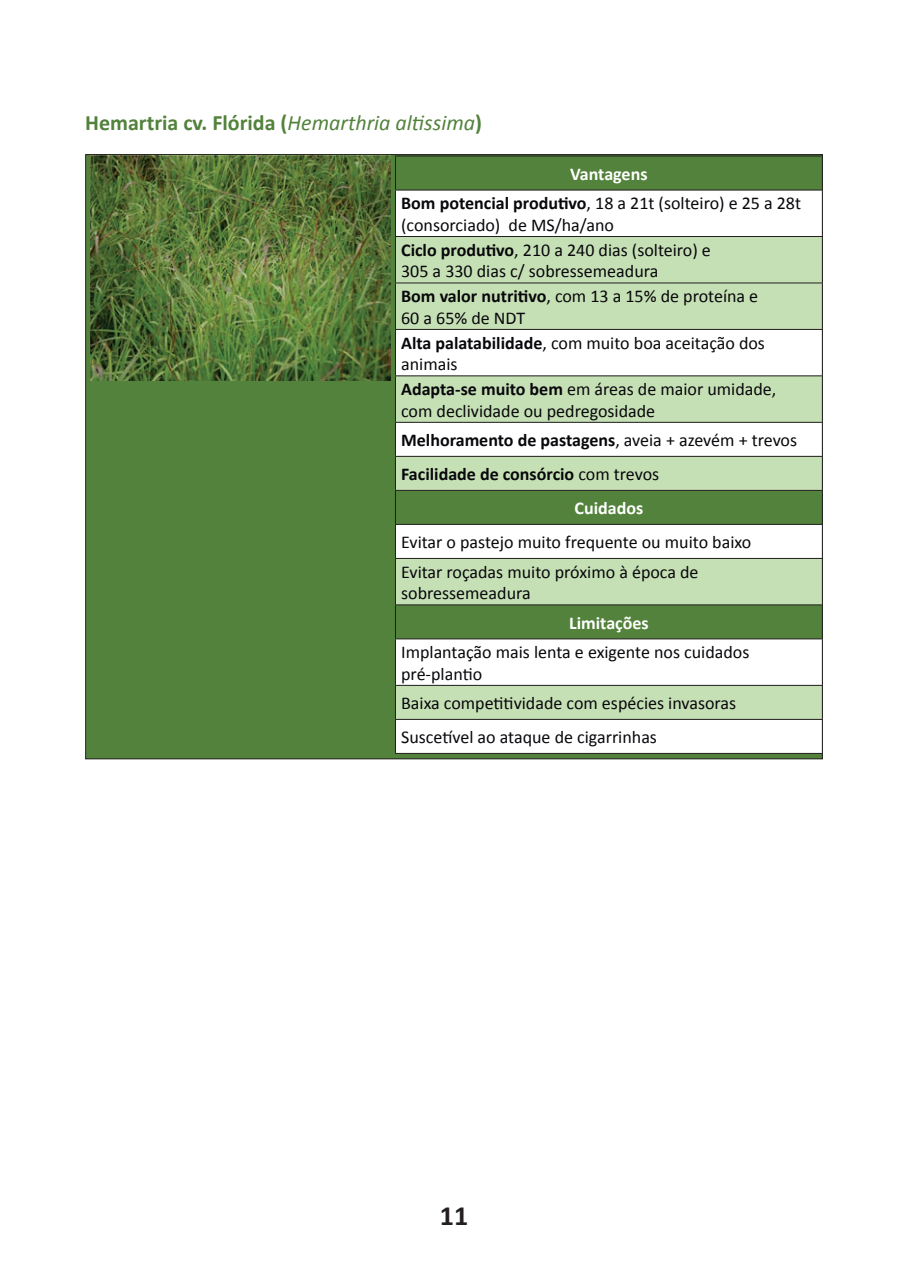
<style>
.page{position:relative;width:908px;height:1276px;background:#fff}
.page>*{position:absolute;margin:0;border:0;box-sizing:border-box;transform-origin:0 0}
.t1{font:700 28px "Calibri";color:#231f20}
.t2{font:700 22px "Calibri";color:#52823b}
.t3{font:18px/24.8px "Calibri";color:#08070b}
.t4{font:700 18px/34px "Calibri";color:#08070b}
.t5{font:700 18px "Calibri";color:#fff}
.s1{font-weight:400;font-style:italic}
.s2{font-weight:700;color:#fff}
.s3{font-weight:700}
.s4{font-weight:400}
.s5{color:#fff}
</style>
<div class="page">
<div style="left:86px;top:155px;width:736px;height:604px;background:#52823b"></div>
<img style="left:90px;top:155px;width:300px;height:225px">
<svg style="left:396px;top:156px;width:425px;height:34px"></svg>
<div style="left:396px;top:191px;width:425px;height:562px;background:#fff"></div>
<svg style="left:396px;top:237px;width:425px;height:482px;background:#c7dcbb"></svg>
<hr style="left:395px;top:155px;width:427px;height:1px;background:#231f20">
<hr style="left:395px;top:156px;width:1px;height:34px;background:#231f20">
<hr style="left:821px;top:156px;width:1px;height:34px;background:#231f20">
<hr style="left:395px;top:190px;width:427px;height:1px;background:#231f20">
<hr style="left:395px;top:191px;width:1px;height:45px;background:#231f20">
<hr style="left:821px;top:191px;width:1px;height:45px;background:#231f20">
<hr style="left:395px;top:236px;width:427px;height:1px;background:#231f20">
<hr style="left:395px;top:237px;width:1px;height:45px;background:#231f20">
<hr style="left:821px;top:237px;width:1px;height:45px;background:#231f20">
<hr style="left:395px;top:282px;width:427px;height:1px;background:#231f20">
<hr style="left:395px;top:283px;width:1px;height:46px;background:#231f20">
<hr style="left:821px;top:283px;width:1px;height:46px;background:#231f20">
<hr style="left:395px;top:329px;width:427px;height:1px;background:#231f20">
<hr style="left:395px;top:330px;width:1px;height:45px;background:#231f20">
<hr style="left:821px;top:330px;width:1px;height:45px;background:#231f20">
<hr style="left:395px;top:375px;width:427px;height:1px;background:#231f20">
<hr style="left:395px;top:376px;width:1px;height:46px;background:#231f20">
<hr style="left:821px;top:376px;width:1px;height:46px;background:#231f20">
<hr style="left:395px;top:422px;width:427px;height:1px;background:#231f20">
<hr style="left:395px;top:423px;width:1px;height:33px;background:#231f20">
<hr style="left:821px;top:423px;width:1px;height:33px;background:#231f20">
<hr style="left:395px;top:456px;width:427px;height:1px;background:#231f20">
<hr style="left:395px;top:457px;width:1px;height:33px;background:#231f20">
<hr style="left:821px;top:457px;width:1px;height:33px;background:#231f20">
<hr style="left:395px;top:490px;width:427px;height:1px;background:#231f20">
<hr style="left:395px;top:491px;width:1px;height:33px;background:#231f20">
<hr style="left:821px;top:491px;width:1px;height:33px;background:#231f20">
<hr style="left:395px;top:524px;width:427px;height:1px;background:#231f20">
<hr style="left:395px;top:525px;width:1px;height:33px;background:#231f20">
<hr style="left:821px;top:525px;width:1px;height:33px;background:#231f20">
<hr style="left:395px;top:558px;width:427px;height:1px;background:#231f20">
<hr style="left:395px;top:559px;width:1px;height:45px;background:#231f20">
<hr style="left:821px;top:559px;width:1px;height:45px;background:#231f20">
<hr style="left:395px;top:604px;width:427px;height:1px;background:#231f20">
<hr style="left:395px;top:605px;width:1px;height:33px;background:#231f20">
<hr style="left:821px;top:605px;width:1px;height:33px;background:#231f20">
<hr style="left:395px;top:638px;width:427px;height:1px;background:#231f20">
<hr style="left:395px;top:639px;width:1px;height:46px;background:#231f20">
<hr style="left:821px;top:639px;width:1px;height:46px;background:#231f20">
<hr style="left:395px;top:685px;width:427px;height:1px;background:#231f20">
<hr style="left:395px;top:686px;width:1px;height:33px;background:#231f20">
<hr style="left:821px;top:686px;width:1px;height:33px;background:#231f20">
<hr style="left:395px;top:719px;width:427px;height:1px;background:#231f20">
<hr style="left:395px;top:720px;width:1px;height:33px;background:#231f20">
<hr style="left:821px;top:720px;width:1px;height:33px;background:#231f20">
<hr style="left:395px;top:753px;width:427px;height:1px;background:#231f20">
<p class="t2" style="left:85px;top:107px;width:398px">Hemartria cv. Flórida (<span class="s1">Hemarthria altissima</span>)</p>
<p class="t3" style="left:401px;top:159px;width:401px;line-height:29.4px;text-indent:169px"><span class="s2">Vantagens<br></span><span class="s3">Bom potencial produtivo</span>, 18 a 21t (solteiro) e 25 a 28t</p>
<p class="t3" style="left:401px;top:212px;width:311px">(consorciado) de MS/ha/ano<br><span class="s3">Ciclo produtivo</span>, 210 a 240 dias (solteiro) e</p>
<p class="t3" style="left:401px;top:258px;width:358px">305 a 330 dias c/ sobressemeadura<br><span class="s3">Bom valor nutritivo</span>, com 13 a 15% de proteína e</p>
<p class="t3" style="left:401px;top:305px;width:365px">60 a 65% de NDT<br><span class="s3">Alta palatabilidade</span>, com muito boa aceitação dos</p>
<p class="t3" style="left:401px;top:351px;width:376px">animais<br><span class="s3">Adapta-se muito bem</span> em áreas de maior umidade,</p>
<p class="t3" style="left:401px;top:395px;width:397px;line-height:29.4px">com declividade ou pedregosidade<br><span class="s3">Melhoramento de pastagens</span>, aveia + azevém + trevos</p>
<p class="t4" style="left:574px;top:456px;width:86px;text-indent:-173px">Facilidade de consórcio <span class="s4">com trevos<br></span><span class="s5">Cuidados</span></p>
<p class="t3" style="left:401px;top:527px;width:351px;line-height:29.4px">Evitar o pastejo muito frequente ou muito baixo<br>Evitar roçadas muito próximo à época de</p>
<p class="t3" style="left:401px;top:580px;width:131px">sobressemeadura</p>
<p class="t5" style="left:569px;top:610px;width:81px">Limitações</p>
<p class="t3" style="left:401px;top:641px;width:349px;line-height:21.6px">Implantação mais lenta e exigente nos cuidados pré-plantio</p>
<p class="t3" style="left:401px;top:685px;width:336px;line-height:34px">Baixa competitividade com espécies invasoras<br>Suscetível ao ataque de cigarrinhas</p>
<h1 class="t1" style="left:439px;top:1195px;width:30px">11</h1>
</div>
